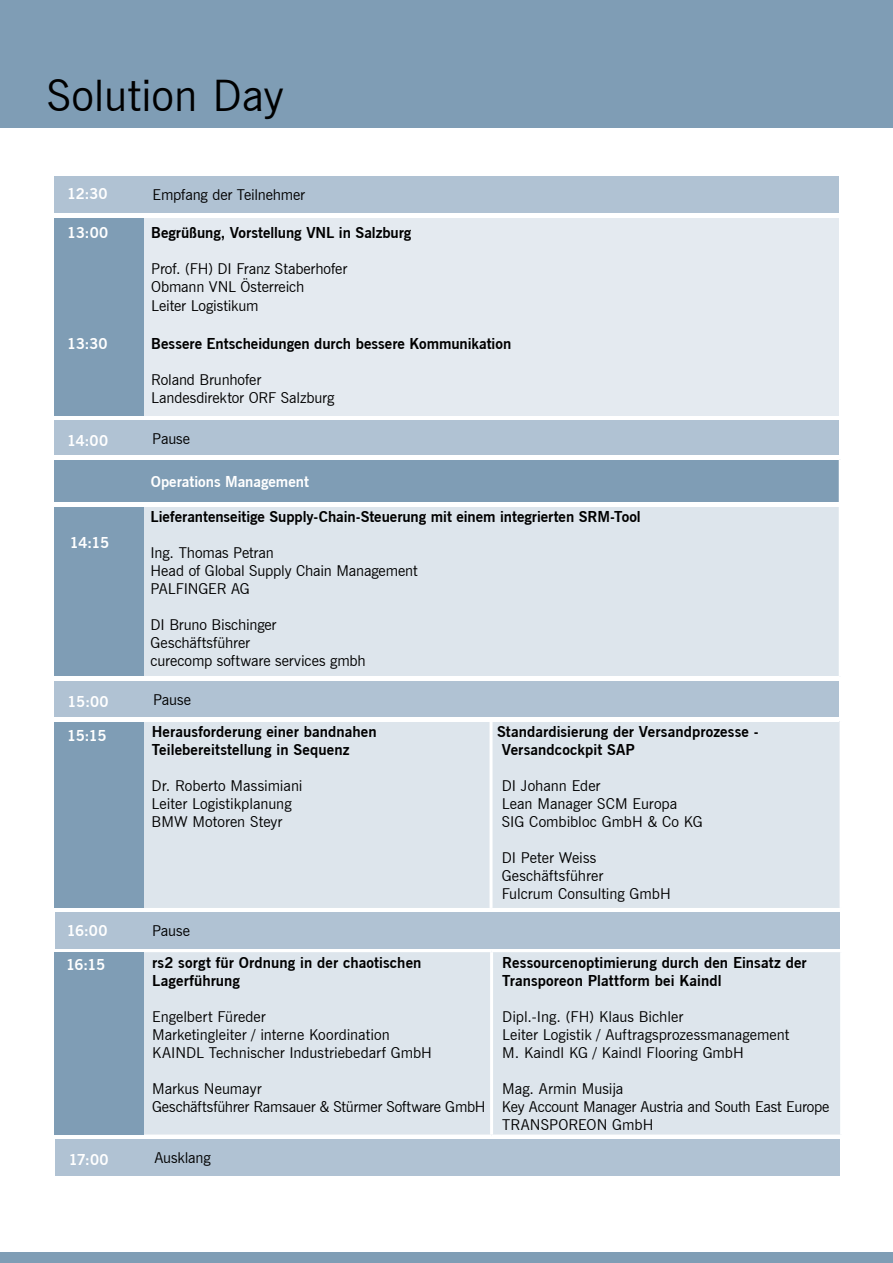
<style>
.page{position:relative;width:893px;height:1263px;background:#fff}
.page>*{position:absolute;margin:0;border:0;box-sizing:border-box;transform-origin:0 0}
.t1{font:43.5px "News Gothic BT";color:#000}
.t2{font:15px/18px "News Gothic BT";letter-spacing:-.005em;color:#000}
.t3{font:700 15px/18px "News Gothic BT";letter-spacing:.005em;color:#000}
.t4{font:700 15px "News Gothic BT";letter-spacing:-.005em;color:#fff}
</style>
<div class="page">
<div style="left:144px;top:721px;width:696px;height:187px;background:#dde5ec"></div>
<hr style="left:490px;top:721px;width:3px;height:187px;background:#fff">
<div style="left:54px;top:720px;width:90px;height:188px;background:#7f9db5"></div>
<div style="left:140px;top:458px;width:700px;height:46px;background:#7f9db5"></div>
<div style="left:140px;top:504px;width:700px;height:174px;background:#dde5ec"></div>
<hr style="left:839px;top:459px;width:3px;height:44px;background:#fff">
<hr style="left:839px;top:506px;width:3px;height:170px;background:#fff">
<div style="left:138px;top:218px;width:701px;height:198px;background:#e4eaf0"></div>
<div style="left:0;top:0;width:893px;height:128px;background:#7f9db5"></div>
<div style="left:54px;top:218px;width:89px;height:198px;background:#7f9db5"></div>
<div style="left:54px;top:176px;width:785px;height:36px;background:#b0c2d3"></div>
<div style="left:54px;top:420px;width:785px;height:36px;background:#b0c2d3"></div>
<div style="left:54px;top:681px;width:785px;height:36px;background:#b0c2d3"></div>
<div style="left:54px;top:459px;width:89px;height:217px;background:#7f9db5"></div>
<div style="left:0;top:1253px;width:893px;height:10px;background:#7f9db5"></div>
<div style="left:54px;top:502px;width:799px;height:5px;background:#fff"></div>
<div style="left:54px;top:455px;width:785px;height:5px;background:#fff"></div>
<hr style="left:54px;top:676px;width:785px;height:4px;background:#fff">
<div style="left:144px;top:952px;width:696px;height:182px;background:#dde5ec"></div>
<hr style="left:490px;top:952px;width:3px;height:182px;background:#fff">
<div style="left:55px;top:912px;width:784px;height:36px;background:#b0c2d3"></div>
<div style="left:55px;top:952px;width:89px;height:182px;background:#7f9db5"></div>
<div style="left:55px;top:1139px;width:785px;height:36px;background:#b0c2d3"></div>
<hr style="left:54px;top:718px;width:785px;height:4px;background:#fff">
<h1 class="t1" style="left:47px;top:70px;width:238px">Solution Day</h1>
<p class="t4" style="left:67px;top:185px;width:42px">12:30</p>
<p class="t2" style="left:153px;top:186px;width:154px">Empfang der Teilnehmer</p>
<p class="t4" style="left:67px;top:223px;width:42px">13:00</p>
<p class="t4" style="left:67px;top:334px;width:42px">13:30</p>
<p class="t3" style="left:151px;top:223px;width:262px">Begrüßung, Vorstellung VNL in Salzburg</p>
<p class="t2" style="left:151px;top:259px;width:198px">Prof. (FH) DI Franz Staberhofer<br>Obmann VNL Österreich</p>
<p class="t2" style="left:151px;top:297px;width:109px">Leiter Logistikum</p>
<p class="t3" style="left:151px;top:334px;width:361px">Bessere Entscheidungen durch bessere Kommunikation</p>
<p class="t2" style="left:151px;top:370px;width:185px">Roland Brunhofer<br>Landesdirektor ORF Salzburg</p>
<p class="t4" style="left:67px;top:431px;width:42px">14:00</p>
<p class="t2" style="left:152px;top:429px;width:39px">Pause</p>
<p class="t4" style="left:70px;top:533px;width:41px">14:15</p>
<p class="t4" style="left:151px;top:472px;width:160px">Operations Management</p>
<p class="t3" style="left:151px;top:507px;width:492px">Lieferantenseitige Supply-Chain-Steuerung mit einem integrierten SRM-Tool</p>
<p class="t2" style="left:151px;top:543px;width:269px">Ing. Thomas Petran<br>Head of Global Supply Chain Management<br>PALFINGER AG</p>
<p class="t2" style="left:151px;top:615px;width:217px">DI Bruno Bischinger<br>Geschäftsführer<br>curecomp software services gmbh</p>
<p class="t4" style="left:68px;top:692px;width:43px">15:00</p>
<p class="t2" style="left:153px;top:691px;width:39px">Pause</p>
<p class="t4" style="left:67px;top:727px;width:41px">15:15</p>
<p class="t3" style="left:152px;top:722px;width:227px">Herausforderung einer bandnahen<br>Teilebereitstellung in Sequenz</p>
<p class="t2" style="left:152px;top:776px;width:152px">Dr. Roberto Massimiani<br>Leiter Logistikplanung<br>BMW Motoren Steyr</p>
<p class="t4" style="left:67px;top:921px;width:42px">16:00</p>
<p class="t2" style="left:152px;top:921px;width:39px">Pause</p>
<p class="t4" style="left:66px;top:956px;width:41px">16:15</p>
<p class="t3" style="left:152px;top:953px;width:271px">rs2 sorgt für Ordnung in der chaotischen<br>Lagerführung</p>
<p class="t2" style="left:152px;top:1008px;width:281px">Engelbert Füreder<br>Marketingleiter / interne Koordination<br>KAINDL Technischer Industriebedarf GmbH</p>
<p class="t2" style="left:152px;top:1080px;width:335px">Markus Neumayr<br>Geschäftsführer Ramsauer &amp; Stürmer Software GmbH</p>
<p class="t4" style="left:69px;top:1150px;width:41px">17:00</p>
<p class="t2" style="left:154px;top:1149px;width:58px">Ausklang</p>
<p class="t3" style="left:502px;top:722px;width:259px;text-indent:-5px">Standardisierung der Versandprozesse -<br>Versandcockpit SAP</p>
<p class="t2" style="left:502px;top:776px;width:203px">DI Johann Eder<br>Lean Manager SCM Europa<br>SIG Combibloc GmbH &amp; Co KG</p>
<p class="t2" style="left:502px;top:848px;width:171px">DI Peter Weiss<br>Geschäftsführer<br>Fulcrum Consulting GmbH</p>
<p class="t3" style="left:502px;top:953px;width:306px">Ressourcenoptimierung durch den Einsatz der<br>Transporeon Plattform bei Kaindl</p>
<p class="t2" style="left:502px;top:1008px;width:289px">Dipl.-Ing. (FH) Klaus Bichler<br>Leiter Logistik / Auftragsprozessmanagement<br>M. Kaindl KG / Kaindl Flooring GmbH</p>
<p class="t2" style="left:502px;top:1080px;width:329px">Mag. Armin Musija<br>Key Account Manager Austria and South East Europe<br>TRANSPOREON GmbH</p>
</div>
